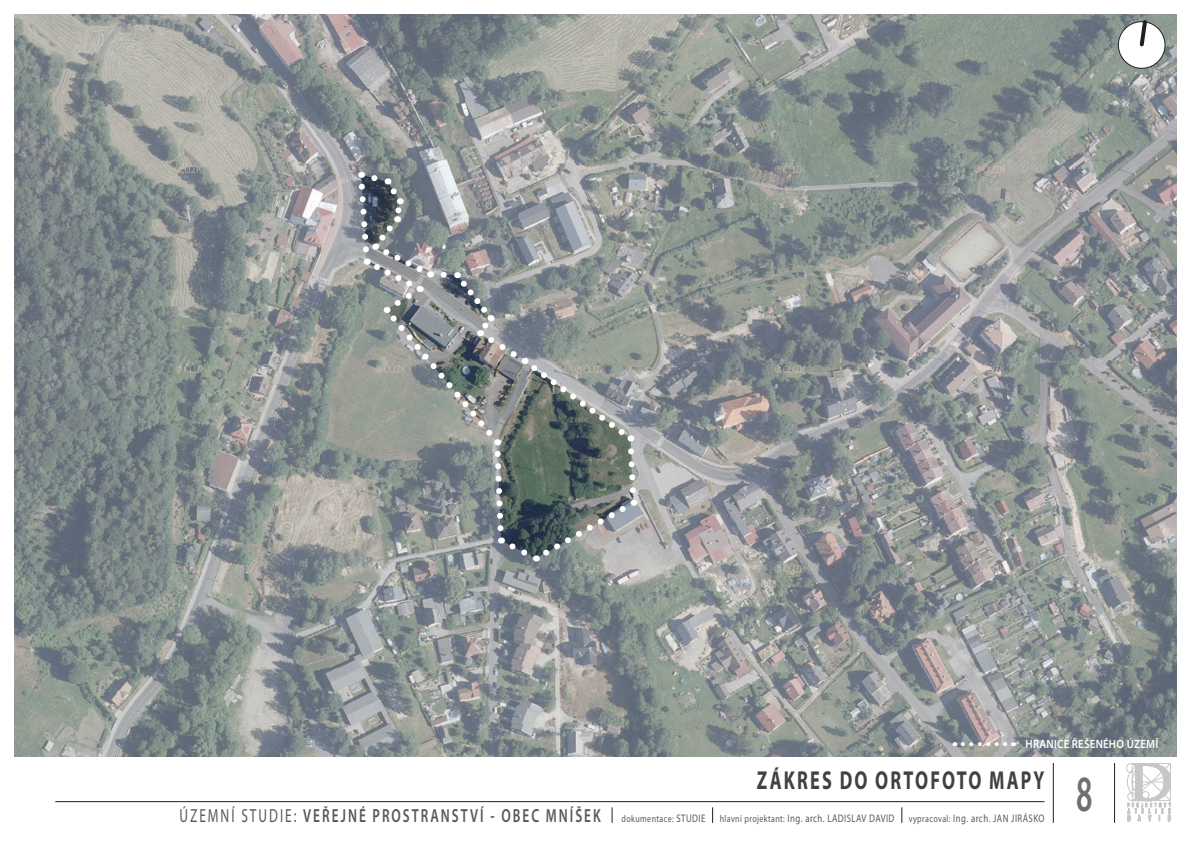
<style>
.page{position:relative;width:1191px;height:842px;background:#fff}
.page>*{position:absolute;margin:0;border:0;box-sizing:border-box;transform-origin:0 0}
.t1{font:600 51px "Myriad Pro";color:#6d6f71;scale:.6 1}
.NADPIS_STRANY{font:700 26px "Myriad Pro";letter-spacing:.12em;color:#414142;scale:.7 1}
.t2{font:600 19px "Myriad Pro";letter-spacing:.15em;color:#58595b;scale:.7 1}
.t3{font:600 12px "Myriad Pro";letter-spacing:.02em;color:#fff;scale:.9 1}
.t4{font:11px "Myriad Pro";letter-spacing:.05em;color:#58595b;scale:.8 1}
.s1{font-weight:400}
.s2{font-weight:400;font-size:10px}
.s3{font-weight:400;font-size:11px}
.s4{font-size:10px}
</style>
<div class="page">
<hr style="left:55px;top:801px;width:989px;height:1px;background:#231f20">
<hr style="left:1114px;top:763px;width:1px;height:60px;background:#231f20">
<hr style="left:1053px;top:763px;width:1px;height:60px;background:#231f20">
<svg style="left:1126px;top:763px;width:45px;height:58px"></svg>
<svg style="left:712px;top:807px;width:1px;height:16px"></svg>
<svg style="left:901px;top:807px;width:1px;height:16px"></svg>
<svg style="left:612px;top:807px;width:1px;height:16px"></svg>
<img style="left:14px;top:14px;width:1162px;height:742px">
<svg style="left:1115px;top:18px;width:52px;height:52px"></svg>
<svg style="left:355px;top:171px;width:284px;height:393px"></svg>
<svg style="left:962px;top:742px;width:52px;height:4px"></svg>
<p class="t3" style="left:1025px;top:736px;width:149px">HRANICE ŘEŠENÉHO ÚZEMÍ</p>
<p class="NADPIS_STRANY" style="left:757px;top:763px;width:412px">ZÁKRES DO ORTOFOTO MAPY</p>
<h3 class="t2" style="left:179px;top:804px;width:753px"><span class="s1">ÚZEMNÍ STUDIE:</span> VEŘEJNÉ PROSTRANSTVÍ - OBEC MNÍŠEK <span class="s2">dokumentace:</span> <span class="s3">STUDIE</span></h3>
<p class="t4" style="left:719px;top:812px;width:220px"><span class="s4">hlavní projektant:</span> Ing. arch. LADISLAV DAVID</p>
<p class="t4" style="left:908px;top:812px;width:171px"><span class="s4">vypracoval:</span> Ing. arch. JAN JIRÁSKO</p>
<h1 class="t1" style="left:1076px;top:762px;width:29px">8</h1>
</div>
